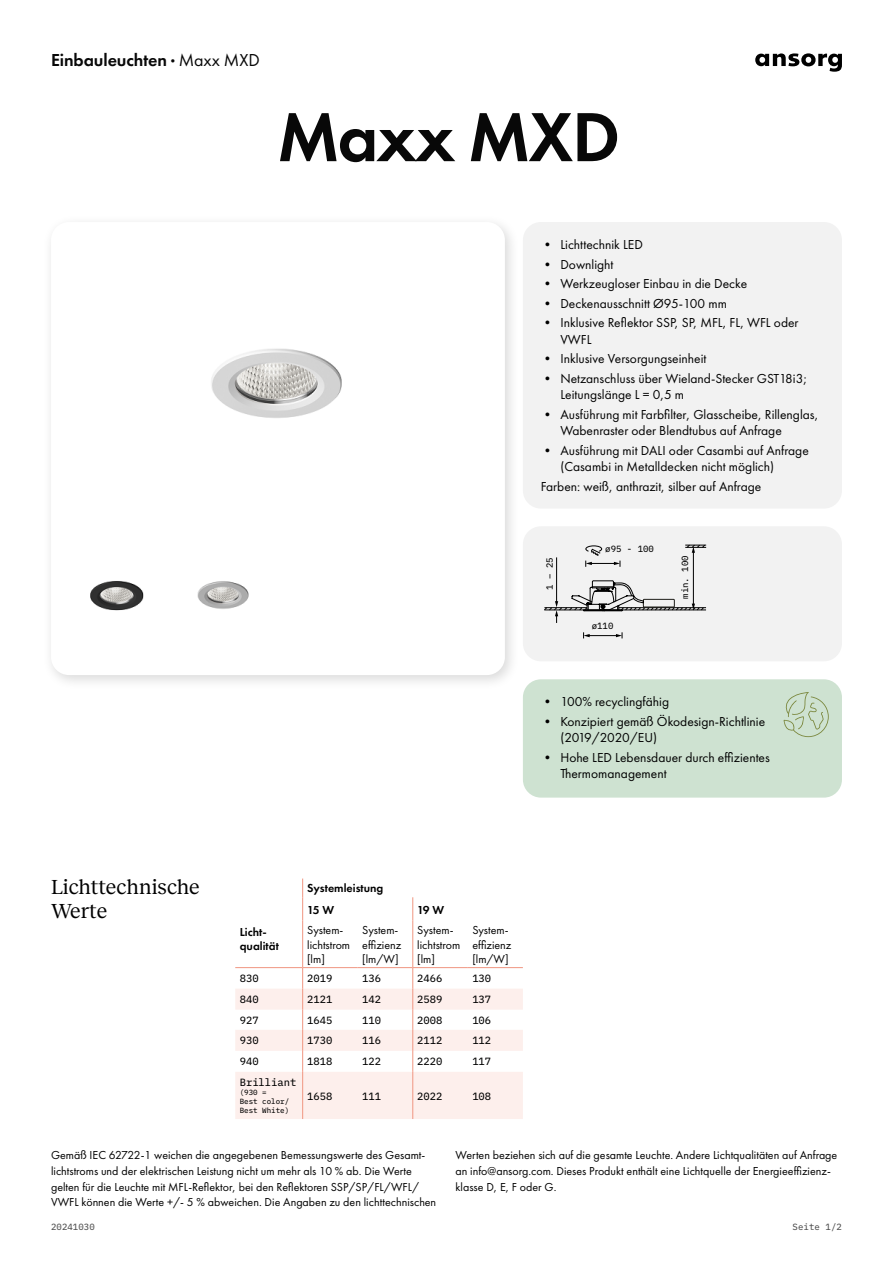
<style>
.page{position:relative;width:893px;height:1263px;background:#fff}
.page>*{position:absolute;margin:0;border:0;box-sizing:border-box;transform-origin:0 0}
.t1{font:600 72px "Futura PT";letter-spacing:-.03em;color:#080808}
.t2{font:21px/24px "Reckless";letter-spacing:-.01em;color:#000}
.t3{font:600 18px "Futura PT";letter-spacing:-.005em;color:#080808}
.t4{font:13.5px/16.5px "Futura PT";color:#000}
.t5{font:12px/14.4px "Futura PT";color:#000}
.t6{font:600 12px/21px "Futura PT";color:#000}
.t7{font:10.5px "IBM Plex Mono Text";color:#000}
.t8{font:9px "IBM Plex Mono Text";letter-spacing:.01em;color:#4d4d4d}
.t9{font:9px "IBM Plex Mono Text";color:#000}
.t10{font:7.5px/9px "IBM Plex Mono Text";color:#000}
.s1{font-weight:400}
</style>
<div class="page">
<svg style="left:755px;top:53px;width:87px;height:19px"></svg>
<div style="left:523px;top:679px;width:319px;height:119px;background:#cee2d1;border-radius:18px"></div>
<svg style="left:784px;top:692px;width:45px;height:45px"></svg>
<div style="left:523px;top:526px;width:319px;height:135px;background:#f2f2f2;border-radius:18px"></div>
<svg style="left:583px;top:632px;width:40px;height:6px"></svg>
<svg style="left:544px;top:544px;width:162px;height:79px"></svg>
<svg style="left:302px;top:878px;width:1px;height:43px"></svg>
<hr style="left:302px;top:921px;width:1px;height:46px;background:#f09681">
<hr style="left:412px;top:921px;width:1px;height:46px;background:#f09681">
<svg style="left:412px;top:897px;width:1px;height:24px"></svg>
<svg style="left:235px;top:968px;width:288px;height:151px"></svg>
<hr style="left:412px;top:1072px;width:1px;height:47px;background:#f09681">
<hr style="left:235px;top:967px;width:68px;height:1px;background:#f09681">
<hr style="left:303px;top:967px;width:55px;height:1px;background:#f09681">
<hr style="left:358px;top:967px;width:55px;height:1px;background:#f09681">
<hr style="left:413px;top:967px;width:55px;height:1px;background:#f09681">
<hr style="left:468px;top:967px;width:55px;height:1px;background:#f09681">
<div style="left:42px;top:214px;width:478px;height:476px;background:#000;opacity:.15"></div>
<div style="left:51px;top:222px;width:454px;height:453px;background:#fff;border-radius:18px"></div>
<img style="left:211px;top:348px;width:131px;height:70px">
<img style="left:90px;top:581px;width:54px;height:30px">
<img style="left:197px;top:581px;width:52px;height:28px">
<div style="left:523px;top:222px;width:319px;height:287px;background:#f2f2f2;border-radius:18px"></div>
<h3 class="t3" style="left:51px;top:49px;width:210px">Einbauleuchten · <span class="s1">Maxx MXD</span></h3>
<h1 class="t1" style="left:277px;top:92px;width:345px">Maxx MXD</h1>
<p class="t4" style="left:541px;top:236px;width:104px">• Lichttechnik LED</p>
<p class="t4" style="left:541px;top:256px;width:74px">• Downlight</p>
<p class="t4" style="left:541px;top:275px;width:208px">• Werkzeugloser Einbau in die Decke</p>
<p class="t4" style="left:541px;top:295px;width:187px">• Deckenausschnitt Ø95-100 mm</p>
<p class="t4" style="left:560px;top:314px;width:240px;text-indent:-19px">• Inklusive Reflektor SSP, SP, MFL, FL, WFL oder<br>VWFL</p>
<p class="t4" style="left:541px;top:350px;width:167px">• Inklusive Versorgungseinheit</p>
<p class="t4" style="left:560px;top:370px;width:248px;text-indent:-19px">• Netzanschluss über Wieland-Stecker GST18i3;<br>Leitungslänge L = 0,5 m</p>
<p class="t4" style="left:560px;top:406px;width:260px;text-indent:-19px">• Ausführung mit Farbfilter, Glasscheibe, Rillenglas,<br>Wabenraster oder Blendtubus auf Anfrage</p>
<p class="t4" style="left:560px;top:442px;width:250px;text-indent:-19px">• Ausführung mit DALI oder Casambi auf Anfrage (Casambi in Metalldecken nicht möglich)</p>
<p class="t4" style="left:541px;top:478px;width:222px">Farben: weiß, anthrazit, silber auf Anfrage</p>
<p class="t9" style="left:605px;top:542px;width:50px">ø95 - 100</p>
<p class="t9" style="left:543px;top:590px;width:34px;rotate:-90deg">1 – 25</p>
<p class="t9" style="left:678px;top:599px;width:45px;rotate:-90deg">min. 100</p>
<p class="t9" style="left:592px;top:619px;width:23px">ø110</p>
<p class="t4" style="left:541px;top:693px;width:130px">• 100% recyclingfähig</p>
<p class="t4" style="left:560px;top:713px;width:206px;text-indent:-19px">• Konzipiert gemäß Ökodesign-Richtlinie (2019/2020/EU)</p>
<p class="t4" style="left:560px;top:749px;width:211px;text-indent:-19px">• Hohe LED Lebensdauer durch effizientes<br>Thermomanagement</p>
<h2 class="t2" style="left:51px;top:874px;width:150px">Lichttechnische<br>Werte</h2>
<p class="t6" style="left:307px;top:878px;width:78px">Systemleistung<br>15 W</p>
<p class="t6" style="left:417px;top:899px;width:29px">19 W</p>
<p class="t6" style="left:240px;top:924px;width:41px;line-height:14.4px">Licht&shy;qualität</p>
<p class="t5" style="left:307px;top:923px;width:45px">System&shy;lichtstrom [lm]</p>
<p class="t5" style="left:362px;top:923px;width:41px">System&shy;effizienz [lm/W]</p>
<p class="t5" style="left:417px;top:923px;width:45px">System&shy;lichtstrom [lm]</p>
<p class="t5" style="left:472px;top:923px;width:41px">System&shy;effizienz [lm/W]</p>
<p class="t7" style="left:240px;top:970px;width:20px">830</p>
<p class="t7" style="left:307px;top:970px;width:27px">2019</p>
<p class="t7" style="left:362px;top:970px;width:20px">136</p>
<p class="t7" style="left:417px;top:970px;width:27px">2466</p>
<p class="t7" style="left:472px;top:970px;width:20px">130</p>
<p class="t7" style="left:240px;top:991px;width:20px">840</p>
<p class="t7" style="left:307px;top:991px;width:27px">2121</p>
<p class="t7" style="left:362px;top:991px;width:20px">142</p>
<p class="t7" style="left:417px;top:991px;width:27px">2589</p>
<p class="t7" style="left:472px;top:991px;width:20px">137</p>
<p class="t7" style="left:240px;top:1012px;width:20px">927</p>
<p class="t7" style="left:307px;top:1012px;width:27px">1645</p>
<p class="t7" style="left:362px;top:1012px;width:20px">110</p>
<p class="t7" style="left:417px;top:1012px;width:27px">2008</p>
<p class="t7" style="left:472px;top:1012px;width:20px">106</p>
<p class="t7" style="left:240px;top:1032px;width:20px">930</p>
<p class="t7" style="left:307px;top:1032px;width:27px">1730</p>
<p class="t7" style="left:362px;top:1032px;width:20px">116</p>
<p class="t7" style="left:417px;top:1032px;width:27px">2112</p>
<p class="t7" style="left:472px;top:1032px;width:20px">112</p>
<p class="t7" style="left:240px;top:1053px;width:20px">940</p>
<p class="t7" style="left:307px;top:1053px;width:27px">1818</p>
<p class="t7" style="left:362px;top:1053px;width:20px">122</p>
<p class="t7" style="left:417px;top:1053px;width:27px">2220</p>
<p class="t7" style="left:472px;top:1053px;width:20px">117</p>
<p class="t7" style="left:240px;top:1074px;width:58px">Brilliant</p>
<p class="t10" style="left:240px;top:1087px;width:51px">(930 =<br>Best color/<br>Best White)</p>
<p class="t7" style="left:307px;top:1088px;width:27px">1658</p>
<p class="t7" style="left:362px;top:1088px;width:20px">111</p>
<p class="t7" style="left:417px;top:1088px;width:27px">2022</p>
<p class="t7" style="left:472px;top:1088px;width:20px">108</p>
<p class="t5" style="left:51px;top:1147px;width:387px;line-height:15.8px">Gemäß IEC 62722-1 weichen die angegebenen Bemessungswerte des Gesamt&shy;lichtstroms und der elektrischen Leistung nicht um mehr als 10 % ab. Die Werte gelten für die Leuchte mit MFL-Reflektor, bei den Reflektoren SSP/SP/FL/WFL/ VWFL können die Werte +/- 5 % abweichen. Die Angaben zu den lichttechnischen</p>
<p class="t5" style="left:455px;top:1147px;width:383px;line-height:15.8px">Werten beziehen sich auf die gesamte Leuchte. Andere Lichtqualitäten auf Anfrage an info@ansorg.com. Dieses Produkt enthält eine Lichtquelle der Energieeffizienz&shy;klasse D, E, F oder G.</p>
<p class="t8" style="left:793px;top:1220px;width:51px">Seite 1/2</p>
<p class="t8" style="left:51px;top:1220px;width:45px">20241030</p>
<p class="t8" style="left:798px;top:1220px;width:40px">Seite 7</p>
</div>
